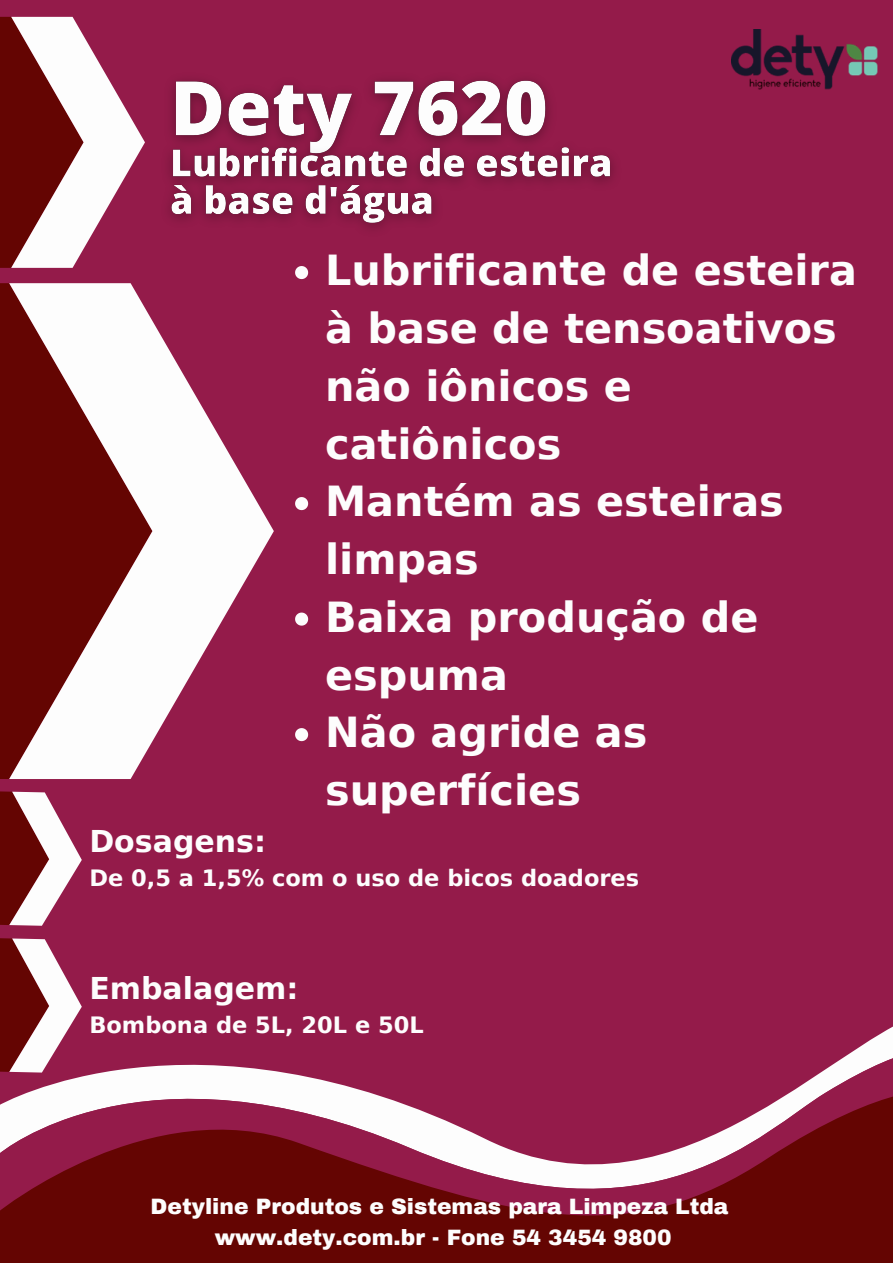
<style>
.page{position:relative;width:893px;height:1263px;background:#941b4a}
.page>*{position:absolute;margin:0;border:0;box-sizing:border-box;transform-origin:0 0}
.t1{font:700 41.4px/57.8px "DejaVu Sans";color:#fdfdfd}
.t2{font:700 30px "DejaVu Sans";color:#fdfdfd}
.t3{font:700 22.5px "DejaVu Sans";color:#fdfdfd}
.t4{font:900 21.75px "Archivo";color:#fdfdfd}
</style>
<div class="page">
<img style="left:731px;top:29px;width:146px;height:60px">
<svg style="left:72px;top:1034px;width:821px;height:45px"></svg>
<svg style="left:0;top:1079px;width:893px;height:184px;fill:#640502"></svg>
<div style="left:0;top:283px;width:9px;height:496px;background:#640502"></div>
<svg style="left:9px;top:283px;width:265px;height:496px"></svg>
<svg style="left:295px;top:266px;width:13px;height:13px"></svg>
<svg style="left:295px;top:497px;width:13px;height:13px"></svg>
<svg style="left:295px;top:612px;width:13px;height:14px"></svg>
<svg style="left:295px;top:728px;width:13px;height:13px"></svg>
<svg style="left:0;top:17px;width:145px;height:251px"></svg>
<img style="left:169px;top:79px;width:445px;height:149px">
<svg style="left:0;top:791px;width:82px;height:135px"></svg>
<svg style="left:0;top:938px;width:83px;height:135px"></svg>
<p class="t1" style="left:325px;top:242px;width:533px">Lubrificante de esteira à base de tensoativos não iônicos e catiônicos</p>
<p class="t1" style="left:325px;top:473px;width:460px">Mantém as esteiras limpas</p>
<p class="t1" style="left:325px;top:589px;width:435px">Baixa produção de espuma</p>
<p class="t1" style="left:325px;top:704px;width:324px">Não agride as superfícies</p>
<p class="t2" style="left:89px;top:824px;width:178px">Dosagens:</p>
<p class="t3" style="left:89px;top:865px;width:551px">De 0,5 a 1,5% com o uso de bicos doadores</p>
<p class="t2" style="left:89px;top:971px;width:211px">Embalagem:</p>
<p class="t3" style="left:89px;top:1012px;width:336px">Bombona de 5L, 20L e 50L</p>
<p class="t4" style="left:151px;top:1195px;width:579px">Detyline Produtos e Sistemas para Limpeza Ltda</p>
<p class="t4" style="left:215px;top:1225px;width:458px">www.dety.com.br - Fone 54 3454 9800</p>
</div>
